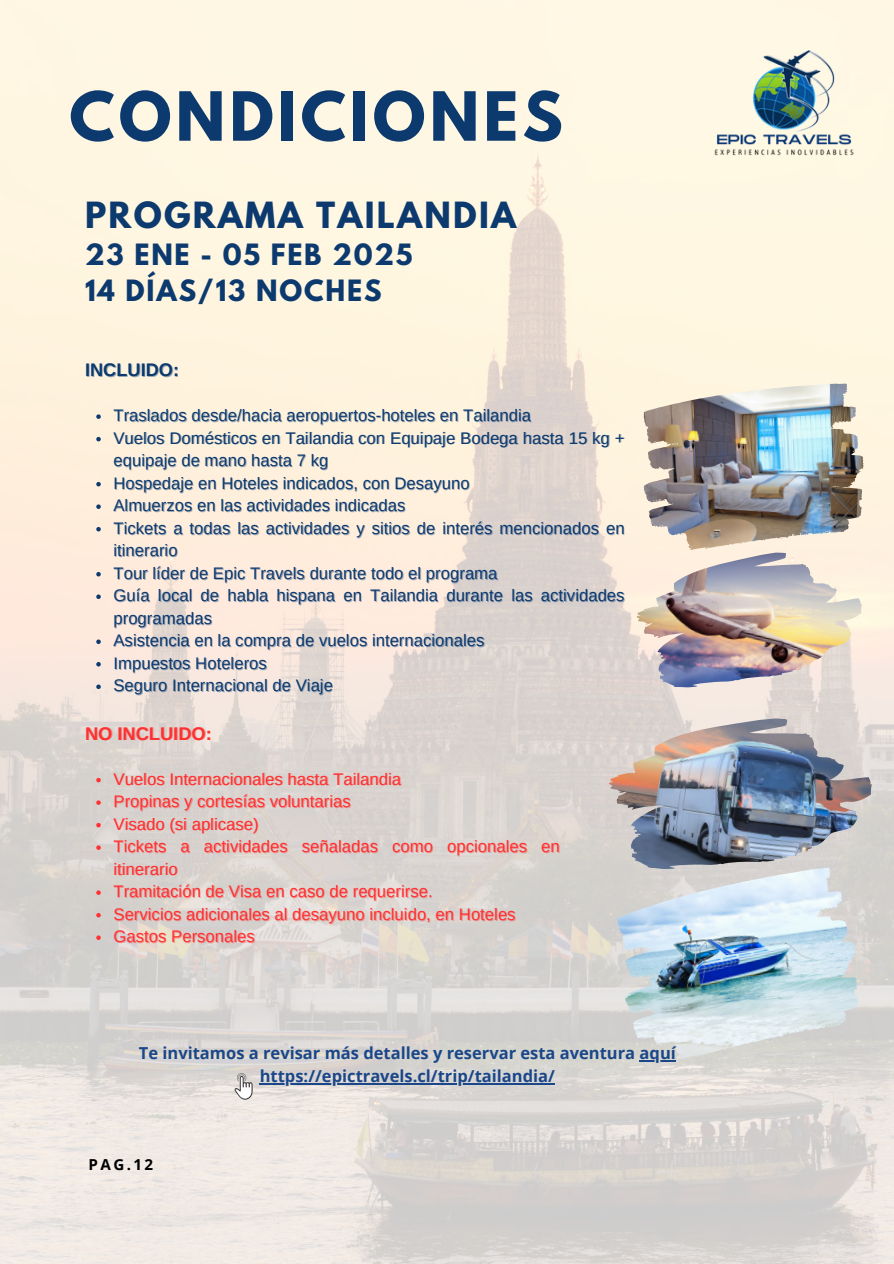
<style>
.page{position:relative;width:894px;height:1264px;background:#fff}
.page>*{position:absolute;margin:0;border:0;box-sizing:border-box;transform-origin:0 0}
.t1{font:700 60px "League Spartan";letter-spacing:.07em;color:#0c3a6f}
.t2{font:700 31.95px "League Spartan";letter-spacing:.07em;color:#0c3a6f}
.t3{font:700 25.95px/36px "League Spartan";letter-spacing:.07em;color:#0c3a6f}
.t4{font:700 18.3px "Arimo";color:#ff3131}
.t5{font:700 18.3px "Arimo";color:#0c3a6f}
.t6{font:16.8px "Arimo";color:#0c3a6f}
.t7{font:16.8px/22.5px "Arimo";color:#ff3131}
.t8{font:700 16.5px "Open Sans";color:#1a4789}
.t9{font:700 15.15px "Open Sans";color:#000}
</style>
<div class="page">
<img style="left:0;top:0;width:893px;height:1263px">
<img style="left:636px;top:551px;width:225px;height:137px">
<img style="left:608px;top:717px;width:263px;height:153px">
<img style="left:830px;top:392px;width:33px;height:70px">
<img style="left:816px;top:876px;width:38px;height:72px">
<img style="left:674px;top:0;width:219px;height:218px">
<hr style="left:639px;top:1060px;width:36px;height:1px;background:#1a4789">
<hr style="left:260px;top:1083px;width:295px;height:1px;background:#1a4789">
<svg style="left:234px;top:1072px;width:18px;height:27px"></svg>
<svg style="left:96px;top:414px;width:5px;height:5px"></svg>
<svg style="left:96px;top:437px;width:5px;height:4px"></svg>
<svg style="left:96px;top:482px;width:5px;height:4px"></svg>
<svg style="left:96px;top:504px;width:5px;height:5px"></svg>
<svg style="left:96px;top:527px;width:5px;height:4px"></svg>
<svg style="left:96px;top:572px;width:5px;height:4px"></svg>
<svg style="left:96px;top:594px;width:5px;height:5px"></svg>
<svg style="left:96px;top:639px;width:5px;height:5px"></svg>
<svg style="left:96px;top:662px;width:5px;height:4px"></svg>
<svg style="left:96px;top:684px;width:5px;height:5px"></svg>
<svg style="left:96px;top:778px;width:5px;height:4px"></svg>
<svg style="left:96px;top:800px;width:5px;height:5px"></svg>
<svg style="left:96px;top:823px;width:5px;height:4px"></svg>
<svg style="left:96px;top:845px;width:5px;height:5px"></svg>
<svg style="left:96px;top:890px;width:5px;height:5px"></svg>
<svg style="left:96px;top:913px;width:5px;height:4px"></svg>
<svg style="left:96px;top:935px;width:5px;height:5px"></svg>
<p class="t1" style="left:69px;top:87px;width:495px">CONDICIONES</p>
<p class="t2" style="left:85px;top:199px;width:432px">PROGRAMA TAILANDIA</p>
<p class="t3" style="left:85px;top:240px;width:329px">23 ENE - 05 FEB 2025<br>14 DÍAS/13 NOCHES</p>
<p class="t5" style="left:85px;top:359px;width:96px">INCLUIDO:</p>
<p class="t6" style="left:113px;top:406px;width:419px">Traslados desde/hacia aeropuertos-hoteles en Tailandia</p>
<p class="t6" style="left:113px;top:428px;width:512px">Vuelos Domésticos en Tailandia con Equipaje Bodega hasta 15 kg +</p>
<p class="t6" style="left:113px;top:451px;width:216px">equipaje de mano hasta 7 kg</p>
<p class="t6" style="left:113px;top:473px;width:357px">Hospedaje en Hoteles indicados, con Desayuno</p>
<p class="t6" style="left:113px;top:496px;width:293px">Almuerzos en las actividades indicadas</p>
<p class="t6" style="left:113px;top:518px;width:512px">Tickets a todas las actividades y sitios de interés mencionados en</p>
<h3 class="t6" style="left:113px;top:541px;width:66px">itinerario</h3>
<p class="t6" style="left:113px;top:563px;width:385px">Tour líder de Epic Travels durante todo el programa</p>
<p class="t6" style="left:113px;top:586px;width:512px">Guía local de habla hispana en Tailandia durante las actividades</p>
<p class="t6" style="left:113px;top:608px;width:100px">programadas</p>
<p class="t6" style="left:113px;top:631px;width:372px">Asistencia en la compra de vuelos internacionales</p>
<p class="t6" style="left:113px;top:653px;width:155px">Impuestos Hoteleros</p>
<p class="t6" style="left:113px;top:676px;width:221px">Seguro Internacional de Viaje</p>
<h4 class="t4" style="left:85px;top:723px;width:128px">NO INCLUIDO:</h4>
<p class="t7" style="left:113px;top:767px;width:289px">Vuelos Internacionales hasta Tailandia</p>
<p class="t7" style="left:113px;top:790px;width:448px">Propinas y cortesías voluntarias<br>Visado (si aplicase)<br>Tickets a actividades señaladas como opcionales en itinerario<br>Tramitación de Visa en caso de requerirse.<br>Servicios adicionales al desayuno incluido, en Hoteles Gastos Personales</p>
<p class="t8" style="left:139px;top:1041px;width:538px">Te invitamos a revisar más detalles y reservar esta aventura aquí</p>
<p class="t8" style="left:260px;top:1064px;width:296px">https://epictravels.cl/trip/tailandia/</p>
<p class="t9" style="left:89px;top:1153px;width:66px">PAG.12</p>
</div>
